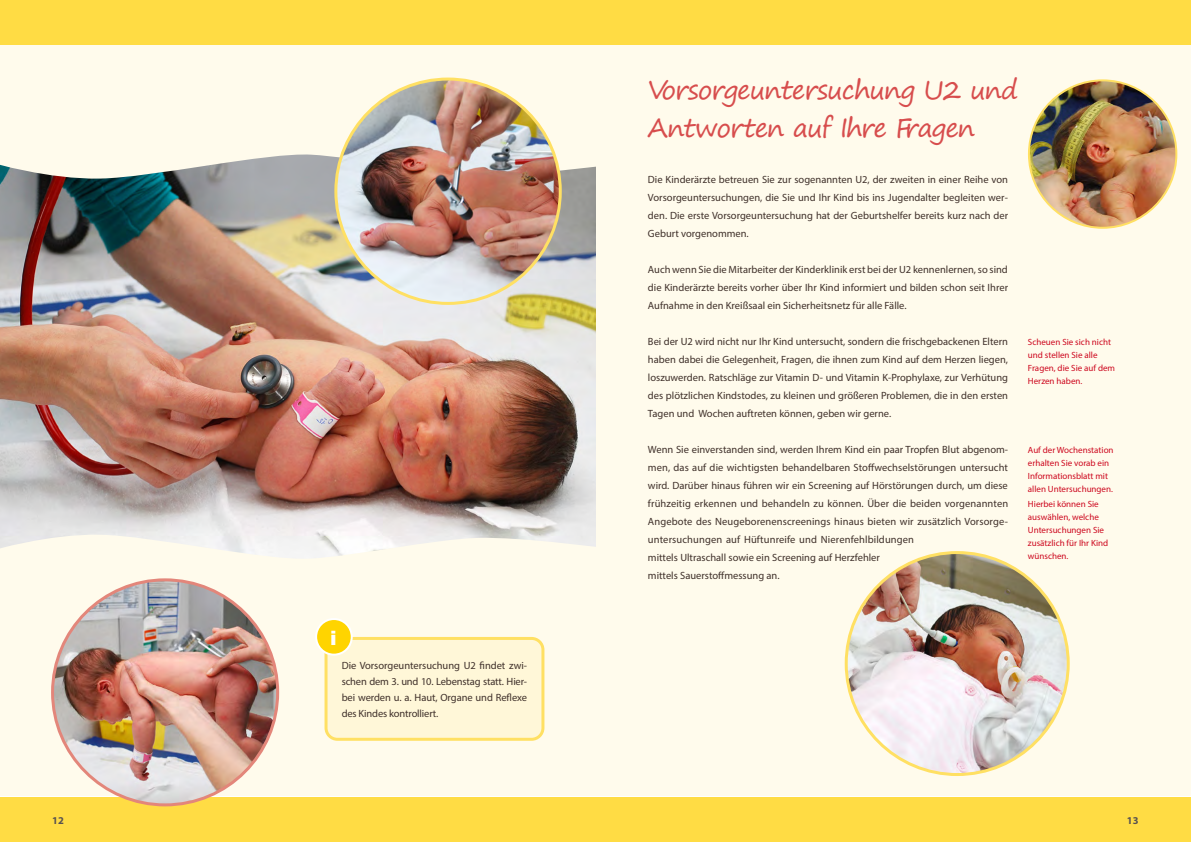
<style>
.page{position:relative;width:1191px;height:842px;background:#fff}
.page>*{position:absolute;margin:0;border:0;box-sizing:border-box;transform-origin:0 0}
.t1{font:26px/38px "Segoe Print";letter-spacing:-.04em;color:#d74d4d}
.t2{font:900 19.8px "Arial";color:#fff}
.t3{font:10.5px/18px "Myriad Pro";color:#3f302a;text-align:justify}
.t4{font:700 10.5px "Myriad Pro";color:#585251}
.t5{font:9px/13px "Myriad Pro";color:#cd071e}
</style>
<div class="page">
<div style="left:0;top:797px;width:1191px;height:45px;background:#ffdc44"></div>
<div style="left:0;top:0;width:1191px;height:45px;background:#ffdc44"></div>
<div style="left:0;top:45px;width:1191px;height:750px;background:#fffbec"></div>
<img style="left:1029px;top:80px;width:147px;height:148px;border-radius:74px">
<img style="left:848px;top:553px;width:220px;height:221px">
<img style="left:0;top:180px;width:595px;height:354px">
<svg style="left:0;top:534px;width:596px;height:57px"></svg>
<svg style="left:0;top:122px;width:596px;height:58px"></svg>
<div style="left:326px;top:638px;width:217px;height:101px;background:#fff7d8;border-radius:11px"></div>
<div style="left:324px;top:637px;width:220px;height:104px;border:3px solid #ffe063;border-radius:11px"></div>
<div style="left:316px;top:619px;width:36px;height:36px;background:#ffd400;border-radius:50%"></div>
<div style="left:315px;top:618px;width:38px;height:38px;border:2px solid #fff;border-radius:50%"></div>
<img style="left:336px;top:79px;width:224px;height:224px;border-radius:112px">
<img style="left:53px;top:580px;width:225px;height:225px;border-radius:113px">
<p class="t4" style="left:52px;top:814px;width:13px">12</p>
<h2 class="t2" style="left:330px;top:623px;width:8px">i</h2>
<p class="t3" style="left:342px;top:657px;width:187px;line-height:16px">Die Vorsorgeuntersuchung U2 findet zwi&shy;schen dem 3. und 10. Lebenstag statt. Hier&shy;bei werden u. a. Haut, Organe und Reflexe des Kindes kontrolliert.</p>
<h1 class="t1" style="left:648px;top:70px;width:372px">Vorsorgeuntersuchung U2 und<br>Antworten auf Ihre Fragen</h1>
<p class="t3" style="left:648px;top:170px;width:362px">Die Kinderärzte betreuen Sie zur sogenannten U2, der zweiten in einer Reihe von Vorsorgeuntersuchungen, die Sie und Ihr Kind bis ins Jugendalter begleiten wer&shy;den. Die erste Vorsorgeuntersuchung hat der Geburtshelfer bereits kurz nach der Geburt vorgenommen.</p>
<p class="t3" style="left:648px;top:260px;width:362px">Auch wenn Sie die Mitarbeiter der Kinderklinik erst bei der U2 kennenlernen, so sind die Kinderärzte bereits vorher über Ihr Kind informiert und bilden schon seit Ihrer Aufnahme in den Kreißsaal ein Sicherheitsnetz für alle Fälle.</p>
<p class="t3" style="left:648px;top:332px;width:362px">Bei der U2 wird nicht nur Ihr Kind untersucht, sondern die frischgebackenen Eltern haben dabei die Gelegenheit, Fragen, die ihnen zum Kind auf dem Herzen liegen, loszuwerden. Ratschläge zur Vitamin D- und Vitamin K-Prophylaxe, zur Verhütung des plötzlichen Kindstodes, zu kleinen und größeren Problemen, die in den ersten Tagen und Wochen auftreten können, geben wir gerne.</p>
<p class="t3" style="left:648px;top:440px;width:362px;text-align:left">Wenn Sie einverstanden sind, werden Ihrem Kind ein paar Tropfen Blut abgenom&shy;men, das auf die wichtigsten behandelbaren Stoffwechselstörungen untersucht wird. Darüber hinaus führen wir ein Screening auf Hörstörungen durch, um diese frühzeitig erkennen und behandeln zu können. Über die beiden vorgenannten Angebote des Neugeborenenscreenings hinaus bieten wir zusätzlich Vorsorge&shy;untersuchungen auf Hüftunreife und Nierenfehlbildungen<br>mittels Ultraschall sowie ein Screening auf Herzfehler<br>mittels Sauerstoffmessung an.</p>
<p class="t5" style="left:1028px;top:335px;width:89px">Scheuen Sie sich nicht und stellen Sie alle<br>Fragen, die Sie auf dem<br>Herzen haben.</p>
<p class="t5" style="left:1028px;top:443px;width:87px">Auf der Wochenstation erhalten Sie vorab ein<br>Informationsblatt mit allen Untersuchungen.</p>
<p class="t5" style="left:1028px;top:497px;width:82px">Hierbei können Sie auswählen, welche<br>Untersuchungen Sie zusätzlich für Ihr Kind wünschen.</p>
<p class="t4" style="left:1126px;top:813px;width:13px">13</p>
</div>
